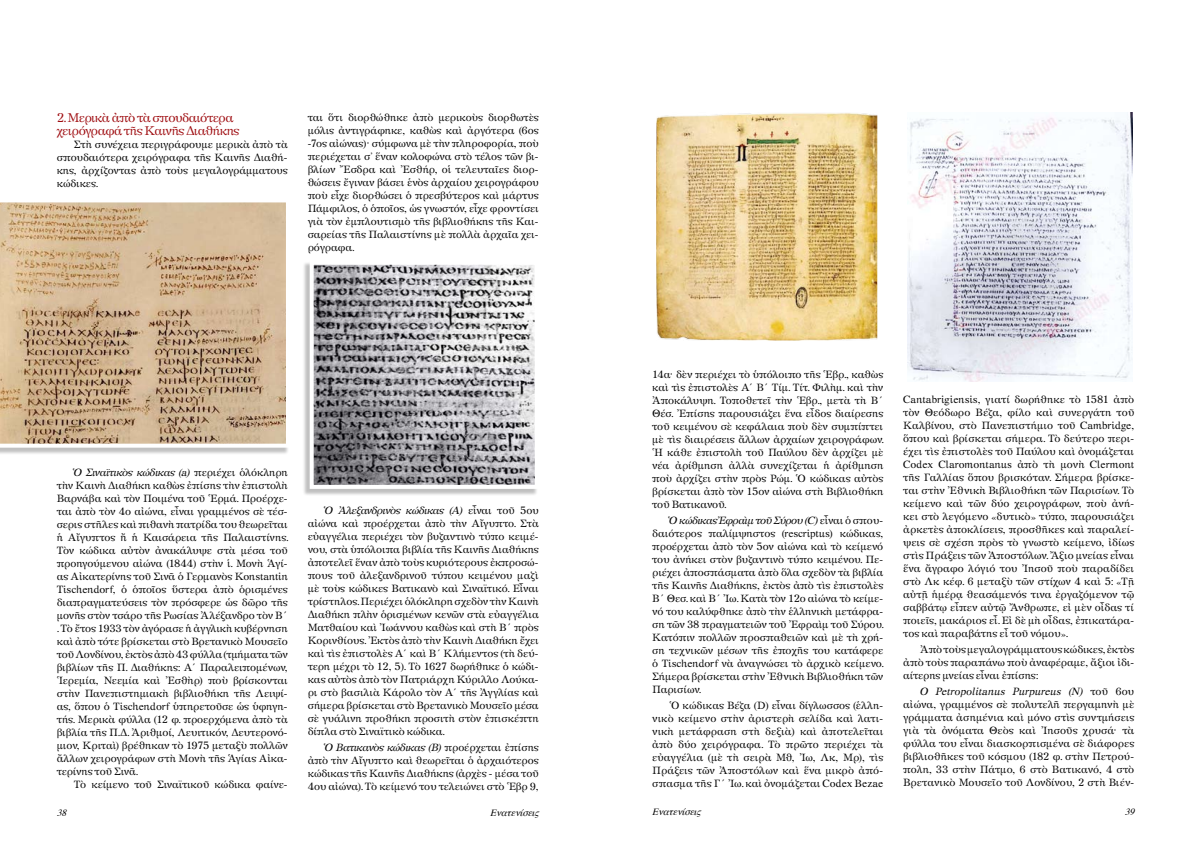
<style>
.page{position:relative;width:1191px;height:842px;background:#fff}
.page>*{position:absolute;margin:0;border:0;box-sizing:border-box;transform-origin:0 0}
.t1{font:12px/13px "Apollonia";letter-spacing:-.045em;color:#9e0b0f}
.t2{font:10px/13px "Apollonia";letter-spacing:-.005em;color:#000;text-align:justify}
.t3{font:italic 9.5px "Times";color:#000}
.s1{font-style:italic}
</style>
<div class="page">
<div style="left:0;top:199px;width:293px;height:260px;background:#000;opacity:.25"></div>
<svg style="left:0;top:199px;width:290px;height:249px;background:#caaf8f"></svg>
<div style="left:302px;top:262px;width:240px;height:238px;background:#000;opacity:.25"></div>
<img style="left:315px;top:266px;width:219px;height:218px">
<div style="left:310px;top:261px;width:229px;height:228px;border:4px solid #fff"></div>
<img style="left:657px;top:113px;width:219px;height:227px">
<div style="left:652px;top:108px;width:229px;height:237px;border:4px solid #fff"></div>
<img style="left:907px;top:112px;width:225px;height:270px">
<p class="t1" style="left:57px;top:112px;width:184px">2. Μερικὰ ἀπὸ τὰ σπουδαιότερα χειρόγραφά τῆς Καινῆς Διαθήκης</p>
<p class="t2" style="left:57px;top:139px;width:233px;text-indent:17px">Στὴ συνέχεια περιγράφουμε μερικὰ ἀπὸ τὰ σπουδαιότερα χειρόγραφα τῆς Καινῆς Διαθή&shy;κης, ἀρχίζοντας ἀπὸ τοὺς μεγαλογράμματους κώδικες.</p>
<p class="t2" style="left:308px;top:111px;width:233px">ται ὅτι διορθώθηκε ἀπὸ μερικοὺς διορθωτὲς μόλις ἀντιγράφηκε, καθὼς καὶ ἀργότερα (6ος -7ος αἰώνας)· σύμφωνα μὲ τὴν πληροφορία, ποὺ περιέχεται σ’ ἕναν κολοφώνα στὸ τέλος τῶν βι&shy;βλίων Ἔσδρα καὶ Ἐσθήρ, οἱ τελευταῖες διορ&shy;θώσεις ἔγιναν βάσει ἑνὸς ἀρχαίου χειρογράφου ποὺ εἶχε διορθώσει ὁ πρεσβύτερος καὶ μάρτυς Πάμφιλος, ὁ ὁποῖος, ὡς γνωστόν, εἶχε φροντίσει γιὰ τὸν ἐμπλουτισμὸ τῆς βιβλιοθήκης τῆς Και&shy;σαρείας τῆς Παλαιστίνης μὲ πολλὰ ἀρχαῖα χει&shy;ρόγραφα.</p>
<p class="t2" style="left:57px;top:466px;width:233px;text-indent:17px"><span class="s1">Ὁ Σιναϊτικὸς κώδικας (a)</span> περιέχει ὁλόκληρη τὴν Καινὴ Διαθήκη καθὼς ἐπίσης τὴν ἐπιστολὴ Βαρνάβα καὶ τὸν Ποιμένα τοῦ Ἑρμά. Προέρχε&shy;ται ἀπὸ τὸν 4ο αἰώνα, εἶναι γραμμένος σὲ τέσ&shy;σερις στῆλες καὶ πιθανὴ πατρίδα του θεωρεῖται ἡ Αἴγυπτος ἤ ἡ Καισάρεια τῆς Παλαιστίνης.<br>Τὸν κώδικα αὐτὸν ἀνακάλυψε στὰ μέσα τοῦ προηγούμενου αἰώνα (1844) στὴν ἱ. Μονὴ Ἁγί&shy;ας Αἰκατερίνης τοῦ Σινᾶ ὁ Γερμανὸς Konstantin Tischendorf, ὁ ὁποῖος ὕστερα ἀπὸ ὁρισμένες διαπραγματεύσεις τὸν πρόσφερε ὡς δῶρο τῆς μονῆς στὸν τσάρο τῆς Ρωσίας Ἀλέξανδρο τὸν Β΄ . Τὸ ἔτος 1933 τὸν ἀγόρασε ἡ ἀγγλικὴ κυβέρνηση καὶ ἀπὸ τότε βρίσκεται στὸ Βρετανικὸ Μουσεῖο τοῦ Λονδίνου, ἐκτὸς ἀπὸ 43 φύλλα (τμήματα τῶν βιβλίων τῆς Π. Διαθήκης: Α΄ Παραλειπομένων, Ἱερεμία, Νεεμία καὶ Ἐσθὴρ) ποὺ βρίσκονται στὴν Πανεπιστημιακὴ βιβλιοθήκη τῆς Λειψί&shy;ας, ὅπου ὁ Tischendorf ὑπηρετοῦσε ὡς ὑφηγη&shy;τής. Μερικὰ φύλλα (12 φ. προερχόμενα ἀπὸ τὰ βιβλία τῆς Π.Δ. Ἀριθμοί, Λευιτικόν, Δευτερονό&shy;μιον, Κριταὶ) βρέθηκαν τὸ 1975 μεταξὺ πολλῶν ἄλλων χειρογράφων στὴ Μονὴ τῆς Ἁγίας Αἰκα&shy;τερίνης τοῦ Σινᾶ.</p>
<p class="t2" style="left:74px;top:778px;width:216px">Τὸ κείμενο τοῦ Σιναϊτικοῦ κώδικα φαίνε-</p>
<p class="t2" style="left:308px;top:504px;width:233px;text-indent:17px"><span class="s1">Ὁ Ἀλεξανδρινὸς κώδικας (Α)</span> εἶναι τοῦ 5ου αἰώνα καὶ προέρχεται ἀπὸ τὴν Αἴγυπτο. Στὰ εὐαγγέλια περιέχει τὸν βυζαντινὸ τύπο κειμέ&shy;νου, στὰ ὑπόλοιπα βιβλία τῆς Καινῆς Διαθήκης ἀποτελεῖ ἕναν ἀπὸ τοὺς κυριότερους ἐκπροσώ&shy;πους τοῦ ἀλεξανδρινοῦ τύπου κειμένου μαζὶ μὲ τοὺς κώδικες Βατικανὸ καὶ Σιναϊτικό. Εἶναι τρίστηλος. Περιέχει ὁλόκληρη σχεδὸν τὴν Καινὴ Διαθήκη πλὴν ὁρισμένων κενῶν στὰ εὐαγγέλια Ματθαίου καὶ Ἰωάννου καθὼς καὶ στὴ Β΄ πρὸς Κορινθίους. Ἐκτὸς ἀπὸ τὴν Καινὴ Διαθήκη ἔχει καὶ τὶς ἐπιστολὲς Α΄ καὶ Β΄ Κλήμεντος (τὴ δεύ&shy;τερη μέχρι τὸ 12, 5). Τὸ 1627 δωρήθηκε ὁ κώδι&shy;κας αὐτὸς ἀπὸ τὸν Πατριάρχη Κύριλλο Λούκα&shy;ρι στὸ βασιλιὰ Κάρολο τὸν Α΄ τῆς Ἀγγλίας καὶ σήμερα βρίσκεται στὸ Βρετανικὸ Μουσεῖο μέσα σὲ γυάλινη προθήκη προσιτὴ στὸν ἐπισκέπτη δίπλα στὸ Σιναϊτικὸ κώδικα.</p>
<p class="t2" style="left:308px;top:741px;width:233px;text-indent:17px"><span class="s1">Ὁ Βατικανὸς κώδικας (Β)</span> προέρχεται ἐπίσης ἀπὸ τὴν Αἴγυπτο καὶ θεωρεῖται ὁ ἀρχαιότερος κώδικας τῆς Καινῆς Διαθήκης (ἀρχὲς - μέσα τοῦ 4ου αἰώνα). Τὸ κείμενό του τελειώνει στὸ Ἑβρ 9,</p>
<p class="t2" style="left:652px;top:368px;width:233px">14α· δὲν περιέχει τὸ ὑπόλοιπο τῆς Ἑβρ., καθὼς καὶ τὶς ἐπιστολὲς Α΄ Β΄ Τίμ. Τίτ. Φιλὴμ. καὶ τὴν Ἀποκάλυψη. Τοποθετεῖ τὴν Ἑβρ., μετὰ τὴ Β΄ Θέσ. Ἐπίσης παρουσιάζει ἕνα εἶδος διαίρεσης τοῦ κειμένου σὲ κεφάλαια ποὺ δὲν συμπίπτει μὲ τὶς διαιρέσεις ἄλλων ἀρχαίων χειρογράφων.<br>Ἡ κάθε ἐπιστολὴ τοῦ Παύλου δὲν ἀρχίζει μὲ νέα ἀρίθμηση ἀλλὰ συνεχίζεται ἡ ἀρίθμηση ποὺ ἀρχίζει στὴν πρὸς Ρώμ. Ὁ κώδικας αὐτὸς βρίσκεται ἀπὸ τὸν 15ον αἰώνα στὴ Βιβλιοθήκη τοῦ Βατικανοῦ.</p>
<p class="t2" style="left:652px;top:514px;width:233px;text-indent:17px"><span class="s1">Ὁ κώδικας Ἐφραὶμ τοῦ Σύρου (C)</span> εἶναι ὁ σπου&shy;δαιότερος παλίμψηστος (rescriptus) κώδικας, προέρχεται ἀπὸ τὸν 5ον αἰώνα καὶ τὸ κείμενό του ἀνήκει στὸν βυζαντινὸ τύπο κειμένου. Πε&shy;ριέχει ἀποσπάσματα ἀπὸ ὅλα σχεδὸν τὰ βιβλία τῆς Καινῆς Διαθήκης, ἐκτὸς ἀπὸ τὶς ἐπιστολὲς Β΄ Θεσ. καὶ Β΄ Ἰω. Κατὰ τὸν 12ο αἰώνα τὸ κείμε&shy;νό του καλύφθηκε ἀπὸ τὴν ἑλληνικὴ μετάφρα&shy;ση τῶν 38 πραγματειῶν τοῦ Ἐφραὶμ τοῦ Σύρου.<br>Κατόπιν πολλῶν προσπαθειῶν καὶ μὲ τὴ χρή&shy;ση τεχνικῶν μέσων τῆς ἐποχῆς του κατάφερε ὁ Tischendorf νὰ ἀναγνώσει τὸ ἀρχικὸ κείμενο.<br>Σήμερα βρίσκεται στὴν Ἐθνικὴ Βιβλιοθήκη τῶν Παρισίων.</p>
<p class="t2" style="left:652px;top:699px;width:233px;text-indent:17px">Ὁ κώδικας Βέζα (D) εἶναι δίγλωσσος (ἑλλη&shy;νικὸ κείμενο στὴν ἀριστερὴ σελίδα καὶ λατι&shy;νικὴ μετάφραση στὴ δεξιὰ) καὶ ἀποτελεῖται ἀπὸ δύο χειρόγραφα. Τὸ πρῶτο περιέχει τὰ εὐαγγέλια (μὲ τὴ σειρὰ Μθ, Ἰω, Λκ, Μρ), τὶς Πράξεις τῶν Ἀποστόλων καὶ ἕνα μικρὸ ἀπό&shy;σπασμα τῆς Γ΄ Ἰω. καὶ ὀνομάζεται Codex Bezae</p>
<p class="t2" style="left:903px;top:393px;width:233px">Cantabrigiensis, γιατί δωρήθηκε τὸ 1581 ἀπὸ τὸν Θεόδωρο Βέζα, φίλο καὶ συνεργάτη τοῦ Καλβίνου, στὸ Πανεπιστήμιο τοῦ Cambridge, ὅπου καὶ βρίσκεται σήμερα. Τὸ δεύτερο περι&shy;έχει τὶς ἐπιστολὲς τοῦ Παύλου καὶ ὀνομάζεται Codex Claromontanus ἀπὸ τὴ μονὴ Clermont τῆς Γαλλίας ὅπου βρισκόταν. Σήμερα βρίσκε&shy;ται στὴν Ἐθνικὴ Βιβλιοθήκη τῶν Παρισίων. Τὸ κείμενο καὶ τῶν δύο χειρογράφων, ποὺ ἀνή&shy;κει στὸ λεγόμενο «δυτικὸ» τύπο, παρουσιάζει ἀρκετὲς ἀποκλίσεις, προσθῆκες καὶ παραλεί&shy;ψεις σὲ σχέση πρὸς τὸ γνωστὸ κείμενο, ἰδίως στὶς Πράξεις τῶν Ἀποστόλων. Ἄξιο μνείας εἶναι ἕνα ἄγραφο λόγιό του Ἰησοῦ ποὺ παραδίδει στὸ Λκ κέφ. 6 μεταξὺ τῶν στίχων 4 καὶ 5: «Τῇ αὐτῇ ἡμέρᾳ θεασάμενός τινα ἐργαζόμενον τῷ σαββάτῳ εἶπεν αὐτῷ Ἄνθρωπε, εἰ μὲν οἶδας τί ποιεῖς, μακάριος εἶ. Εἰ δὲ μὴ οἶδας, ἐπικατάρα&shy;τος καὶ παραβάτης εἶ τοῦ νόμου».</p>
<p class="t2" style="left:903px;top:643px;width:233px;text-indent:17px">Ἀπὸ τοὺς μεγαλογράμματους κώδικες, ἐκτὸς ἀπὸ τοὺς παραπάνω ποὺ ἀναφέραμε, ἄξιοι ἰδι&shy;αίτερης μνείας εἶναι ἐπίσης:</p>
<p class="t2" style="left:903px;top:685px;width:233px;text-indent:17px"><span class="s1">Ο Petropolitanus Purpureus (N)</span> τοῦ 6ου αἰώνα, γραμμένος σὲ πολυτελῆ περγαμηνὴ μὲ γράμματα ἀσημένια καὶ μόνο στὶς συντμήσεις γιὰ τὰ ὀνόματα Θεὸς καὶ Ἰησοῦς χρυσά· τὰ φύλλα του εἶναι διασκορπισμένα σὲ διάφορες βιβλιοθῆκες τοῦ κόσμου (182 φ. στὴν Πετρού&shy;πολη, 33 στὴν Πάτμο, 6 στὸ Βατικανό, 4 στὸ Βρετανικὸ Μουσεῖο τοῦ Λονδίνου, 2 στὴ Βιέν-</p>
<p class="t3" style="left:57px;top:803px;width:15px">38</p>
<p class="t3" style="left:490px;top:803px;width:54px">Eνατενίσεις</p>
<p class="t3" style="left:652px;top:803px;width:54px">Eνατενίσεις</p>
<p class="t3" style="left:1124px;top:803px;width:15px">39</p>
</div>
